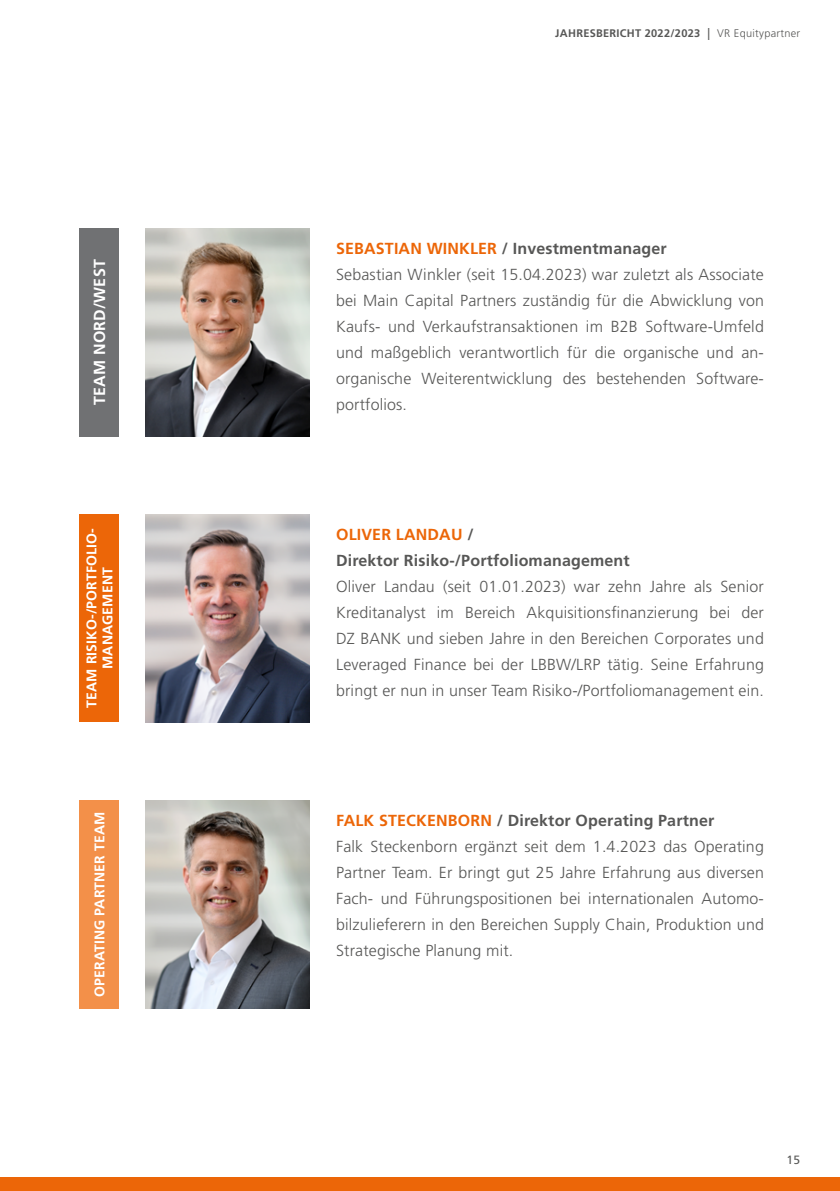
<style>
.page{position:relative;width:840px;height:1191px;background:#fff}
.page>*{position:absolute;margin:0;border:0;box-sizing:border-box;transform-origin:0 0}
.Fliesstext_grau{font:300 16px/26px "Frutiger LT Std";letter-spacing:.01em;color:#575756;text-align:justify}
.Fliesstext_grau-2{font:700 16px "Frutiger LT Std";letter-spacing:.01em;color:#575756}
.Fliesstext_grau-3{font:700 16px "Frutiger LT Std";letter-spacing:.01em;color:#ec6608}
.t1{font:700 16px "Frutiger LT Std";letter-spacing:.01em;color:#fff}
.t2{font:700 14px "Frutiger LT Std";letter-spacing:.01em;color:#fff}
.t3{font:12px "Frutiger LT Std";color:#575756}
.t4{font:700 11px "Frutiger LT Std";letter-spacing:.025em;color:#575756}
.s1{font-weight:400;font-size:12px}
.s2{font-weight:300}
.s3{color:#ec6608}
.s4{color:#575756}
</style>
<div class="page">
<div style="left:0;top:1177px;width:839px;height:14px;background:#ec6608"></div>
<img style="left:145px;top:514px;width:165px;height:208px">
<img style="left:145px;top:228px;width:165px;height:208px">
<img style="left:145px;top:800px;width:165px;height:208px">
<div style="left:79px;top:228px;width:40px;height:208px;background:#707173"></div>
<div style="left:79px;top:800px;width:40px;height:208px;background:#f39049"></div>
<div style="left:79px;top:514px;width:40px;height:208px;background:#ec6608"></div>
<p class="t1" style="left:90px;top:405px;width:147px;rotate:-90deg">TEAM NORD/WEST</p>
<p class="t2" style="left:83px;top:708px;width:181px;rotate:-90deg">TEAM RISIKO-/PORTFOLIO-</p>
<p class="t2" style="left:99px;top:669px;width:103px;rotate:-90deg">MANAGEMENT</p>
<p class="t2" style="left:91px;top:996px;width:186px;rotate:-90deg">OPERATING PARTNER TEAM</p>
<p class="t4" style="left:555px;top:26px;width:246px">JAHRESBERICHT 2022/2023 <span class="s1">|</span> <span class="s2">VR Equitypartner</span></p>
<p class="Fliesstext_grau-2" style="left:336px;top:239px;width:332px"><span class="s3">SEBASTIAN WINKLER</span> / Investmentmanager</p>
<p class="Fliesstext_grau" style="left:336px;top:262px;width:429px">Sebastian Winkler (seit 15. 04. 2023) war zuletzt als Associate bei Main Capital Partners zuständig für die Abwicklung von Kaufs- und Verkaufstransaktionen im B2B Software-Umfeld und maßgeblich verantwortlich für die organische und an&shy;organische Weiterentwicklung des bestehenden Software&shy;portfolios.</p>
<p class="Fliesstext_grau-3" style="left:336px;top:525px;width:139px">OLIVER LANDAU <span class="s4">/</span></p>
<p class="Fliesstext_grau-2" style="left:336px;top:551px;width:295px">Direktor Risiko-/Portfoliomanagement</p>
<p class="Fliesstext_grau" style="left:336px;top:574px;width:429px">Oliver Landau (seit 01.01.2023) war zehn Jahre als Senior Kreditanalyst im Bereich Akquisitionsfinanzierung bei der DZ BANK und sieben Jahre in den Bereichen Corporates und Leveraged Finance bei der LBBW/LRP tätig. Seine Erfahrung bringt er nun in unser Team Risiko-/Portfoliomanagement ein.</p>
<p class="Fliesstext_grau-2" style="left:336px;top:811px;width:379px"><span class="s3">FALK STECKENBORN</span> / Direktor Operating Partner</p>
<p class="Fliesstext_grau" style="left:336px;top:834px;width:429px">Falk Steckenborn ergänzt seit dem 1.4. 2023 das Operating Partner Team. Er bringt gut 25 Jahre Erfahrung aus diversen Fach- und Führungspositionen bei internationalen Automo&shy;bilzulieferern in den Bereichen Supply Chain, Produktion und Strategische Planung mit.</p>
<p class="t3" style="left:786px;top:1152px;width:15px">15</p>
</div>
